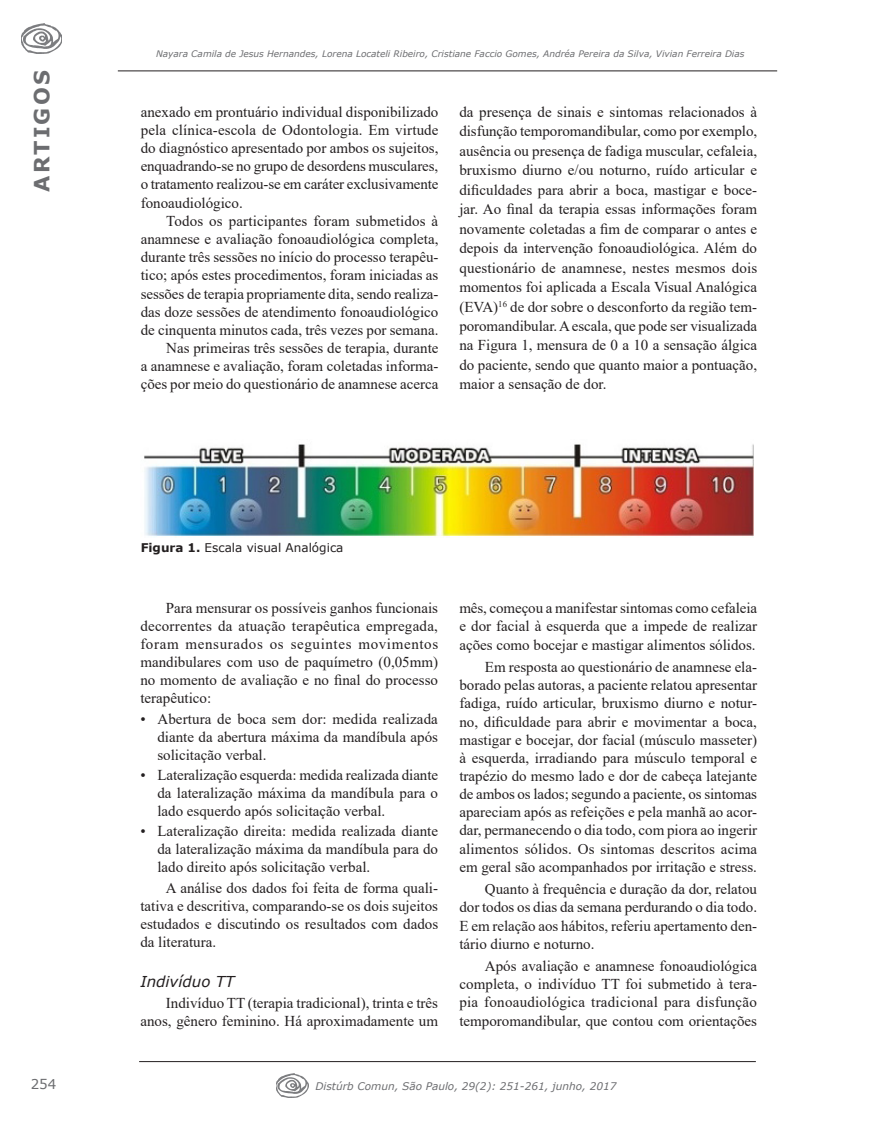
<style>
.page{position:relative;width:872px;height:1132px;background:#fff}
.page>*{position:absolute;margin:0;border:0;box-sizing:border-box;transform-origin:0 0}
.t1{font:700 21px "Verdana";letter-spacing:.1em;color:#6c6d70}
.Corpo_do_texto{font:15px/18.1px "Times New Roman";color:#231f20;text-align:justify}
.Sub_nivel_2{font:italic 15px "Verdana";color:#231f20}
.t2{font:13.5px "Verdana";color:#6c6d70}
.Tabelas_e_Gráficos{font:12px "Verdana";color:#231f20}
.t3{font:italic 10.5px "Verdana";color:#6c6d70}
.t4{font:italic 9px "Verdana";color:#6c6d70}
.s1{font-weight:700}
</style>
<div class="page">
<hr style="left:118px;top:70px;width:659px;height:1px;background:#231f20">
<img style="left:21px;top:24px;width:41px;height:29px">
<hr style="left:139px;top:1060px;width:617px;height:1px;background:#231f20">
<img style="left:276px;top:1073px;width:32px;height:23px">
<img style="left:144px;top:444px;width:609px;height:93px">
<h1 class="t1" style="left:27px;top:191px;width:122px;rotate:-90deg">ARTIGOS</h1>
<p class="t4" style="left:156px;top:47px;width:590px">Nayara Camila de Jesus Hernandes, Lorena Locateli Ribeiro, Cristiane Faccio Gomes, Andréa Pereira da Silva, Vivian Ferreira Dias</p>
<p class="Corpo_do_texto" style="left:141px;top:102px;width:299px">anexado em prontuário individual disponibilizado pela clínica-escola de Odontologia. Em virtude do diagnóstico apresentado por ambos os sujeitos, enquadrando-se no grupo de desordens musculares, o tratamento realizou-se em caráter exclusivamente fonoaudiológico.</p>
<p class="Corpo_do_texto" style="left:141px;top:211px;width:299px;text-indent:26px">Todos os participantes foram submetidos à anamnese e avaliação fonoaudiológica completa, durante três sessões no início do processo terapêu&shy;tico; após estes procedimentos, foram iniciadas as sessões de terapia propriamente dita, sendo realiza&shy;das doze sessões de atendimento fonoaudiológico de cinquenta minutos cada, três vezes por semana.</p>
<p class="Corpo_do_texto" style="left:141px;top:338px;width:299px;text-indent:26px">Nas primeiras três sessões de terapia, durante a anamnese e avaliação, foram coletadas informa&shy;ções por meio do questionário de anamnese acerca</p>
<p class="Corpo_do_texto" style="left:459px;top:101px;width:299px;line-height:19.5px">da presença de sinais e sintomas relacionados à disfunção temporomandibular, como por exemplo, ausência ou presença de fadiga muscular, cefaleia, bruxismo diurno e/ou noturno, ruído articular e dificuldades para abrir a boca, mastigar e boce&shy;jar. Ao final da terapia essas informações foram novamente coletadas a fim de comparar o antes e depois da intervenção fonoaudiológica. Além do questionário de anamnese, nestes mesmos dois momentos foi aplicada a Escala Visual Analógica (EVA)<sup>16</sup> de dor sobre o desconforto da região tem&shy;poromandibular. A escala, que pode ser visualizada na Figura 1, mensura de 0 a 10 a sensação álgica do paciente, sendo que quanto maior a pontuação, maior a sensação de dor.</p>
<p class="Tabelas_e_Gráficos" style="left:141px;top:539px;width:204px"><span class="s1">Figura 1.</span> Escala visual Analógica</p>
<p class="Corpo_do_texto" style="left:140px;top:598px;width:299px;text-indent:26px">Para mensurar os possíveis ganhos funcionais decorrentes da atuação terapêutica empregada, foram mensurados os seguintes movimentos mandibulares com uso de paquímetro (0,05mm) no momento de avaliação e no final do processo terapêutico:</p>
<p class="Corpo_do_texto" style="left:157px;top:709px;width:282px;text-indent:-17px">• Abertura de boca sem dor: medida realizada diante da abertura máxima da mandíbula após solicitação verbal.</p>
<p class="Corpo_do_texto" style="left:157px;top:765px;width:282px;text-indent:-17px">• Lateralização esquerda: medida realizada diante da lateralização máxima da mandíbula para o lado esquerdo após solicitação verbal.</p>
<p class="Corpo_do_texto" style="left:157px;top:821px;width:282px;text-indent:-17px">• Lateralização direita: medida realizada diante da lateralização máxima da mandíbula para do lado direito após solicitação verbal.</p>
<p class="Corpo_do_texto" style="left:140px;top:877px;width:299px;text-indent:26px">A análise dos dados foi feita de forma quali&shy;tativa e descritiva, comparando-se os dois sujeitos estudados e discutindo os resultados com dados da literatura.</p>
<p class="Sub_nivel_2" style="left:140px;top:971px;width:95px">Indivíduo TT</p>
<p class="Corpo_do_texto" style="left:140px;top:992px;width:299px;text-align:right">Indivíduo TT (terapia tradicional), trinta e três anos, gênero feminino. Há aproximadamente um</p>
<p class="Corpo_do_texto" style="left:459px;top:598px;width:299px">mês, começou a manifestar sintomas como cefaleia e dor facial à esquerda que a impede de realizar ações como bocejar e mastigar alimentos sólidos.</p>
<p class="Corpo_do_texto" style="left:459px;top:657px;width:299px;text-indent:26px">Em resposta ao questionário de anamnese ela&shy;borado pelas autoras, a paciente relatou apresentar fadiga, ruído articular, bruxismo diurno e notur&shy;no, dificuldade para abrir e movimentar a boca, mastigar e bocejar, dor facial (músculo masseter) à esquerda, irradiando para músculo temporal e trapézio do mesmo lado e dor de cabeça latejante de ambos os lados; segundo a paciente, os sintomas apareciam após as refeições e pela manhã ao acor&shy;dar, permanecendo o dia todo, com piora ao ingerir alimentos sólidos. Os sintomas descritos acima em geral são acompanhados por irritação e stress.</p>
<p class="Corpo_do_texto" style="left:459px;top:879px;width:299px;text-indent:26px">Quanto à frequência e duração da dor, relatou dor todos os dias da semana perdurando o dia todo.<br>E em relação aos hábitos, referiu apertamento den&shy;tário diurno e noturno.</p>
<p class="Corpo_do_texto" style="left:459px;top:956px;width:299px;text-indent:26px">Após avaliação e anamnese fonoaudiológica completa, o indivíduo TT foi submetido à tera&shy;pia fonoaudiológica tradicional para disfunção temporomandibular, que contou com orientações</p>
<p class="t2" style="left:31px;top:1074px;width:27px">254</p>
<p class="t3" style="left:315px;top:1078px;width:302px">Distúrb Comun, São Paulo, 29(2): 251-261, junho, 2017</p>
</div>
